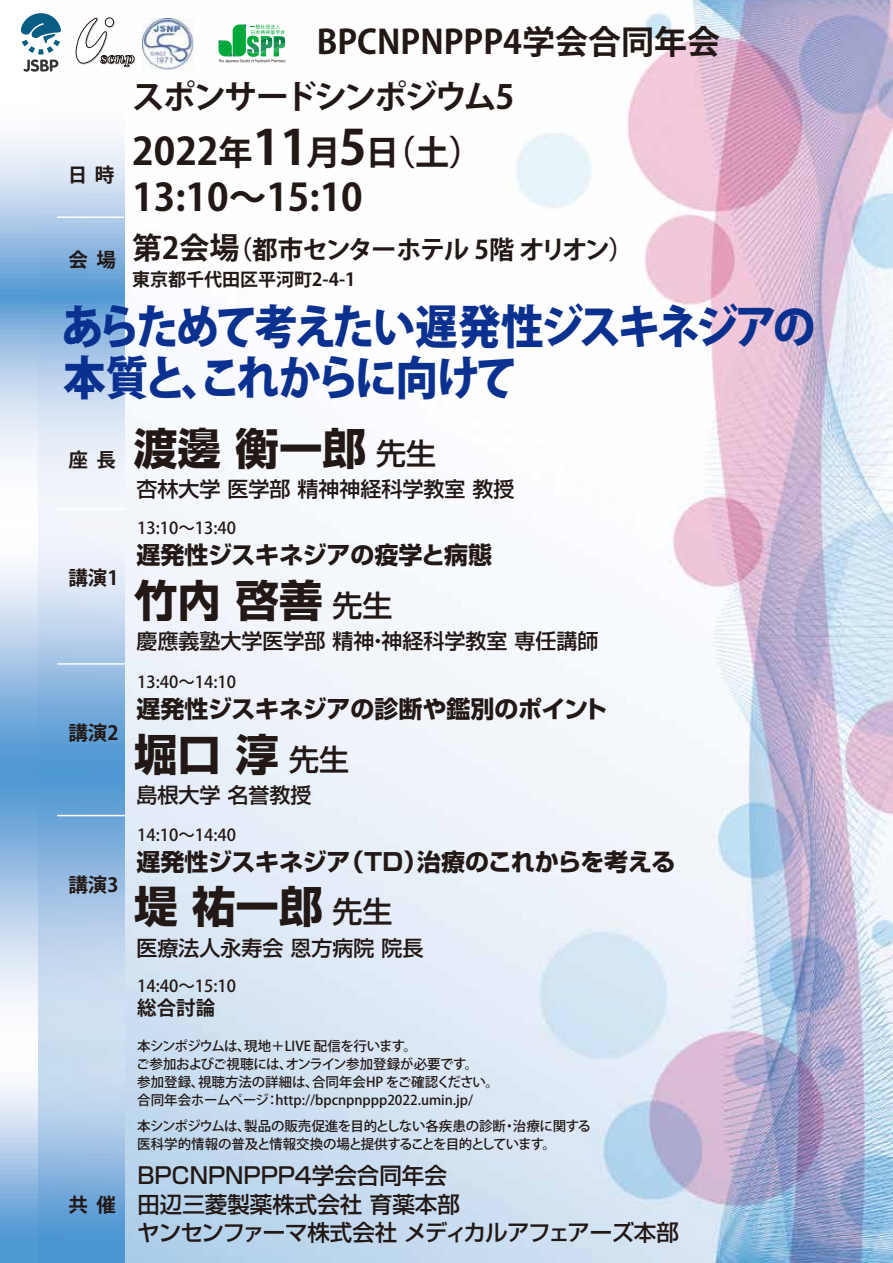
<style>
.page{position:relative;width:893px;height:1263px;background:#fff}
.page>*{position:absolute;margin:0;border:0;box-sizing:border-box;transform-origin:0 0}
.t1{font:800 46.5px/51px "Koz Go Pro";letter-spacing:-.09em;color:#0b3190;scale:.92 1}
.t2{font:700 43.5px "Shin Go Pro";color:#221815}
.t3{font:700 37.65px "Koz Go Pro";color:#221815}
.t4{font:700 34.2px "Koz Go Pro";color:#221815}
.t5{font:700 33px "Koz Go Pr 6 N";color:#221815}
.t6{font:700 33px "Koz Go Pr 6 N";letter-spacing:-.08em;color:#221815}
.t7{font:700 25.5px "Koz Go Pro";letter-spacing:-.075em;color:#221815}
.t8{font:700 24px "Shin Go Pro";letter-spacing:-.01em;color:#221815}
.t9{font:500 22.5px/28.5px "Shin Go Pro";color:#221815}
.t10{font:500 21px "Shin Go Pro";color:#221815}
.t11{font:700 19.5px "Koz Go Pr 6 N";color:#221815}
.t12{font:700 18px "Koz Go Pro";color:#221815}
.t13{font:500 16.5px "Koz Go Pro";color:#221815}
.t14{font:500 13.5px/18px "Koz Go Pro";letter-spacing:-.01em;color:#221815}
.s1{font-size:37.65px}
.s2{font-size:48px}
.s3{font-size:30px}
.s4{font-weight:500;font-size:30px}
</style>
<div class="page">
<img style="left:124px;top:0;width:769px;height:1263px">
<svg style="left:0;top:17px;width:124px;height:1246px"></svg>
<hr style="left:57px;top:216px;width:67px;height:2px;background:#fff">
<hr style="left:57px;top:508px;width:68px;height:2px;background:#fff">
<hr style="left:57px;top:663px;width:68px;height:2px;background:#fff">
<hr style="left:57px;top:815px;width:68px;height:1px;background:#fff">
<svg style="left:20px;top:13px;width:41px;height:59px"></svg>
<svg style="left:76px;top:18px;width:59px;height:50px"></svg>
<img style="left:142px;top:18px;width:54px;height:53px">
<svg style="left:219px;top:25px;width:67px;height:38px"></svg>
<h3 class="t5" style="left:317px;top:24px;width:405px">BPCNPNPPP4学会合同年会</h3>
<h3 class="t6" style="left:132px;top:79px;width:384px">スポンサードシンポジウム5</h3>
<h3 class="t4" style="left:132px;top:131px;width:352px"><span class="s1">2022</span>年<span class="s2">11</span>月<span class="s2">5</span>日（土）</h3>
<h3 class="t3" style="left:132px;top:172px;width:232px">13:10～15:10</h3>
<h3 class="t7" style="left:68px;top:233px;width:567px"><sub>会</sub> <sub>場</sub> <span class="s3">第2会場</span>（都市センターホテル 5階 オリオン）</h3>
<h3 class="t12" style="left:132px;top:267px;width:225px">東京都千代田区平河町2-4-1</h3>
<h1 class="t1" style="left:61px;top:305px;width:822px">あらためて考えたい遅発性ジスキネジアの本質と、これからに向けて</h1>
<h2 class="t2" style="left:134px;top:414px;width:303px">渡邊 衡一郎 <span class="s4">先生</span></h2>
<h3 class="t10" style="left:137px;top:472px;width:379px">杏林大学 医学部 精神神経科学教室 教授</h3>
<h3 class="t11" style="left:68px;top:164px;width:48px">日 時</h3>
<h3 class="t11" style="left:68px;top:449px;width:49px">座 長</h3>
<h3 class="t11" style="left:68px;top:567px;width:52px">講演1</h3>
<h3 class="t11" style="left:68px;top:721px;width:52px">講演2</h3>
<h3 class="t11" style="left:68px;top:874px;width:52px">講演3</h3>
<h3 class="t11" style="left:68px;top:1193px;width:49px">共 催</h3>
<p class="t13" style="left:137px;top:518px;width:100px">13:10～13:40</p>
<h3 class="t8" style="left:137px;top:536px;width:357px">遅発性ジスキネジアの疫学と病態</h3>
<h2 class="t2" style="left:134px;top:566px;width:260px">竹内 啓善 <span class="s4">先生</span></h2>
<h3 class="t10" style="left:137px;top:624px;width:464px">慶應義塾大学医学部 精神・神経科学教室 専任講師</h3>
<p class="t13" style="left:137px;top:672px;width:100px">13:40～14:10</p>
<h3 class="t8" style="left:137px;top:690px;width:472px">遅発性ジスキネジアの診断や鑑別のポイント</h3>
<h2 class="t2" style="left:134px;top:720px;width:216px">堀口 淳 <span class="s4">先生</span></h2>
<h3 class="t10" style="left:137px;top:778px;width:176px">島根大学 名誉教授</h3>
<p class="t13" style="left:137px;top:824px;width:100px">14:10～14:40</p>
<h3 class="t8" style="left:137px;top:842px;width:540px">遅発性ジスキネジア（TD）治療のこれからを考える</h3>
<h2 class="t2" style="left:134px;top:872px;width:260px">堤 祐一郎 <span class="s4">先生</span></h2>
<h3 class="t10" style="left:137px;top:930px;width:288px">医療法人永寿会 恩方病院 院長</h3>
<p class="t13" style="left:137px;top:975px;width:100px">14:40～15:10</p>
<h3 class="t11" style="left:137px;top:997px;width:79px">総合討論</h3>
<p class="t14" style="left:136px;top:1038px;width:364px">本シンポジウムは、現地＋LIVE 配信を行います。<br>ご参加およびご視聴には、オンライン参加登録が必要です。<br>参加登録、視聴方法の詳細は、合同年会HP をご確認ください。合同年会ホームページ：http://bpcnpnppp2022.umin.jp/</p>
<p class="t14" style="left:137px;top:1117px;width:455px">本シンポジウムは、製品の販売促進を目的としない各疾患の診断・治療に関する医科学的情報の普及と情報交換の場と提供することを目的としています。</p>
<h3 class="t9" style="left:137px;top:1159px;width:543px">BPCNPNPPP4学会合同年会<br>田辺三菱製薬株式会社 育薬本部<br>ヤンセンファーマ株式会社 メディカルアフェアーズ本部</h3>
</div>
